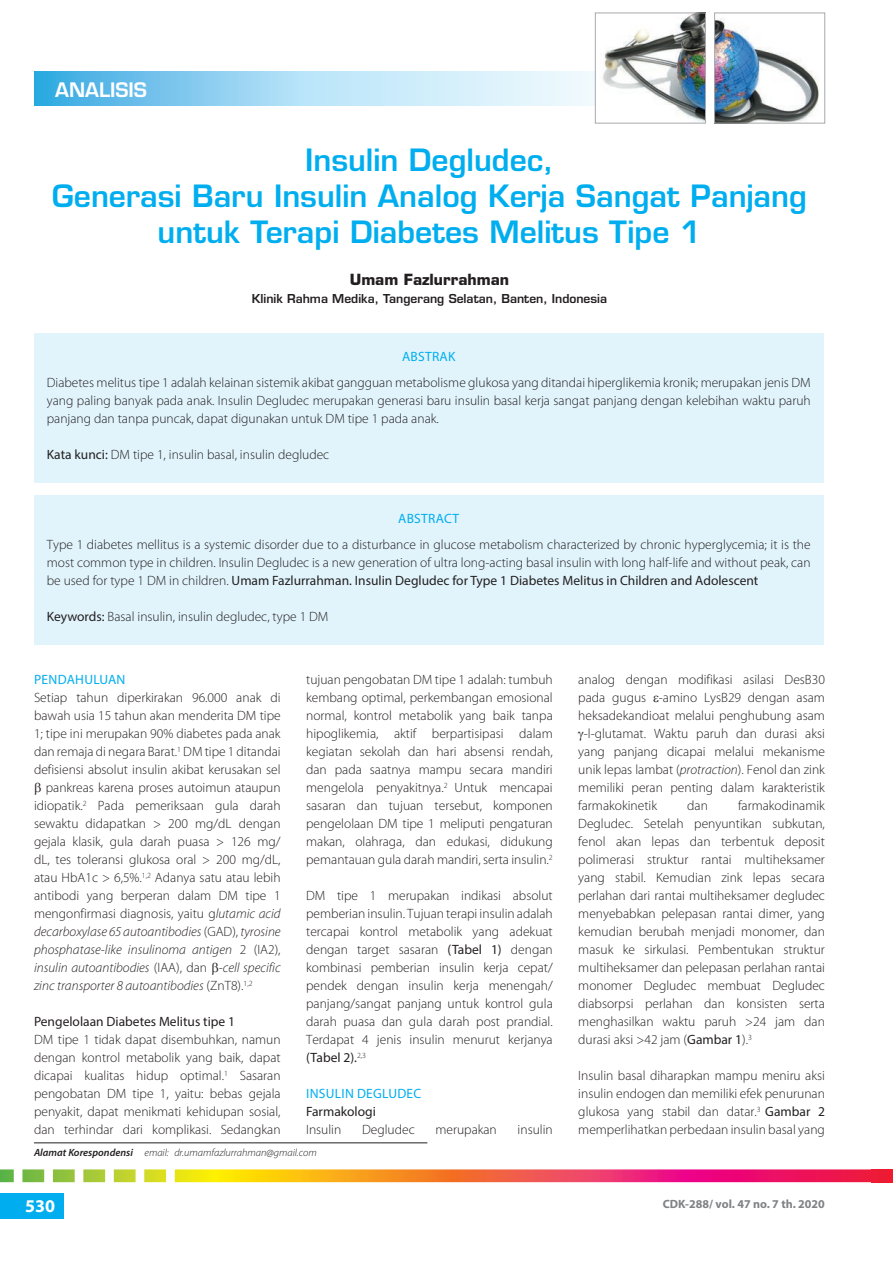
<style>
.page{position:relative;width:893px;height:1263px;background:#fff}
.page>*{position:absolute;margin:0;border:0;box-sizing:border-box;transform-origin:0 0}
.t1{font:600 30px/36px "Eurostile LT Std";color:#00aeef;text-align:center}
.t2{font:600 19.5px "Eurostile LT Std";color:#fff}
.t3{font:700 18px "Myriad Pro";color:#fff}
.t4{font:700 15px "Eurostile LT Std";color:#231f20}
.t5{font:300 13.5px/18px "Myriad Pro";color:#231f20;text-align:justify}
.t6{font:italic 300 13.5px "Myriad Pro";color:#231f20}
.t7{font:13.5px "Myriad Pro";color:#231f20}
.t8{font:13.5px "Myriad Pro";letter-spacing:.02em;color:#00aeef}
.t9{font:600 12px "Eurostile LT Std";color:#231f20}
.t10{font:700 12px "Myriad Pro";color:#808285}
.t11{font:italic 300 10.5px "Myriad Pro";color:#231f20}
.s1{font-weight:400}
.s2{font-style:italic}
.s3{font-style:normal}
.s4{font-weight:600}
</style>
<div class="page">
<svg style="left:34px;top:71px;width:561px;height:35px;background:#a7dbf4"></svg>
<img style="left:603px;top:15px;width:101px;height:106px">
<div style="left:595px;top:13px;width:111px;height:110px;border:1px solid #a8a9ad"></div>
<img style="left:716px;top:18px;width:103px;height:103px">
<div style="left:714px;top:13px;width:111px;height:110px;border:1px solid #a8a9ad"></div>
<div style="left:0;top:1193px;width:64px;height:25px;background:#00aeef"></div>
<svg style="left:0;top:1169px;width:893px;height:13px;background:#e87d50"></svg>
<hr style="left:34px;top:1142px;width:393px;height:1px;background:#231f20">
<div style="left:34px;top:333px;width:789px;height:150px;background:#e1f4fc"></div>
<div style="left:34px;top:496px;width:789px;height:149px;background:#e1f4fc"></div>
<h2 class="t2" style="left:55px;top:78px;width:93px">ANALISIS</h2>
<h1 class="t1" style="left:52px;top:142px;width:756px">Insulin Degludec,<br>Generasi Baru Insulin Analog Kerja Sangat Panjang untuk Terapi Diabetes Melitus Tipe 1</h1>
<p class="t4" style="left:350px;top:270px;width:161px">Umam Fazlurrahman</p>
<p class="t9" style="left:252px;top:291px;width:357px">Klinik Rahma Medika, Tangerang Selatan, Banten, Indonesia</p>
<p class="t8" style="left:402px;top:348px;width:55px">ABSTRAK</p>
<p class="t5" style="left:47px;top:374px;width:765px">Diabetes melitus tipe 1 adalah kelainan sistemik akibat gangguan metabolisme glukosa yang ditandai hiperglikemia kronik; merupakan jenis DM yang paling banyak pada anak. Insulin Degludec merupakan generasi baru insulin basal kerja sangat panjang dengan kelebihan waktu paruh panjang dan tanpa puncak, dapat digunakan untuk DM tipe 1 pada anak.</p>
<p class="t5" style="left:47px;top:446px;width:284px"><span class="s1">Kata kunci:</span> DM tipe 1, insulin basal, insulin degludec</p>
<p class="t8" style="left:398px;top:510px;width:63px">ABSTRACT</p>
<p class="t5" style="left:47px;top:536px;width:765px">Type 1 diabetes mellitus is a systemic disorder due to a disturbance in glucose metabolism characterized by chronic hyperglycemia; it is the most common type in children. Insulin Degludec is a new generation of ultra long-acting basal insulin with long half-life and without peak, can be used for type 1 DM in children. <span class="s1">Umam Fazlurrahman. Insulin Degludec for Type 1 Diabetes Melitus in Children and Adolescent</span></p>
<p class="t5" style="left:47px;top:608px;width:283px"><span class="s1">Keywords:</span> Basal insulin, insulin degludec, type 1 DM</p>
<p class="t8" style="left:34px;top:671px;width:93px">PENDAHULUAN</p>
<p class="t5" style="left:34px;top:689px;width:248px">Setiap tahun diperkirakan 96.000 anak di</p>
<p class="t5" style="left:34px;top:707px;width:248px">bawah usia 15 tahun akan menderita DM tipe</p>
<p class="t5" style="left:34px;top:725px;width:248px">1; tipe ini merupakan 90% diabetes pada anak</p>
<p class="t5" style="left:34px;top:743px;width:248px">dan remaja di negara Barat.<sup>1</sup> DM tipe 1 ditandai</p>
<p class="t5" style="left:34px;top:761px;width:248px">defisiensi absolut insulin akibat kerusakan sel</p>
<p class="t5" style="left:46px;top:779px;width:236px">pankreas karena proses autoimun ataupun</p>
<p class="t5" style="left:34px;top:797px;width:248px">idiopatik.<sup>2</sup> Pada pemeriksaan gula darah</p>
<p class="t5" style="left:34px;top:815px;width:248px">sewaktu didapatkan &gt; 200 mg/dL dengan</p>
<p class="t5" style="left:34px;top:833px;width:248px">gejala klasik, gula darah puasa &gt; 126 mg/</p>
<p class="t5" style="left:34px;top:851px;width:248px">dL, tes toleransi glukosa oral &gt; 200 mg/dL,</p>
<p class="t5" style="left:34px;top:869px;width:248px">atau HbA1c &gt; 6,5%.<sup>1,2</sup> Adanya satu atau lebih</p>
<p class="t5" style="left:34px;top:887px;width:248px">antibodi yang berperan dalam DM tipe 1</p>
<p class="t5" style="left:34px;top:905px;width:248px">mengonfirmasi diagnosis, yaitu g<span class="s2">lutamic acid</span></p>
<p class="t6" style="left:34px;top:923px;width:248px">decarboxylase 65 autoantibodies <span class="s3">(GAD),</span> tyrosine</p>
<p class="t6" style="left:34px;top:941px;width:248px">phosphatase-like insulinoma antigen <span class="s3">2 (IA2),</span></p>
<p class="t6" style="left:34px;top:959px;width:248px">insulin autoantibodies <span class="s3">(IAA), dan</span> -cell specific</p>
<p class="t6" style="left:34px;top:977px;width:220px">zinc transporter 8 autoantibodies <span class="s3">(ZnT8).</span><sup>1,2</sup></p>
<p class="t7" style="left:34px;top:1013px;width:203px">Pengelolaan Diabetes Melitus tipe 1</p>
<p class="t5" style="left:34px;top:1031px;width:248px">DM tipe 1 tidak dapat disembuhkan, namun dengan kontrol metabolik yang baik, dapat dicapai kualitas hidup optimal.<sup>1</sup> Sasaran pengobatan DM tipe 1, yaitu: bebas gejala penyakit, dapat menikmati kehidupan sosial, dan terhindar dari komplikasi. Sedangkan</p>
<p class="t5" style="left:306px;top:671px;width:248px">tujuan pengobatan DM tipe 1 adalah: tumbuh kembang optimal, perkembangan emosional normal, kontrol metabolik yang baik tanpa hipoglikemia, aktif berpartisipasi dalam kegiatan sekolah dan hari absensi rendah, dan pada saatnya mampu secara mandiri mengelola penyakitnya.<sup>2</sup> Untuk mencapai sasaran dan tujuan tersebut, komponen pengelolaan DM tipe 1 meliputi pengaturan makan, olahraga, dan edukasi, didukung pemantauan gula darah mandiri, serta insulin.<sup>2</sup></p>
<p class="t5" style="left:306px;top:887px;width:248px">DM tipe 1 merupakan indikasi absolut pemberian insulin. Tujuan terapi insulin adalah tercapai kontrol metabolik yang adekuat dengan target sasaran <span class="s1">(Tabel 1)</span> dengan kombinasi pemberian insulin kerja cepat/ pendek dengan insulin kerja menengah/ panjang/sangat panjang untuk kontrol gula darah puasa dan gula darah post prandial.<br>Terdapat 4 jenis insulin menurut kerjanya <span class="s1">(Tabel 2).</span><sup>2,3</sup></p>
<p class="t8" style="left:306px;top:1085px;width:117px">INSULIN DEGLUDEC</p>
<p class="t7" style="left:306px;top:1103px;width:71px">Farmakologi</p>
<p class="t5" style="left:306px;top:1121px;width:37px">Insulin</p>
<p class="t5" style="left:362px;top:1121px;width:54px">Degludec</p>
<p class="t5" style="left:435px;top:1121px;width:63px">merupakan</p>
<p class="t5" style="left:518px;top:1121px;width:37px">insulin</p>
<p class="t11" style="left:34px;top:1146px;width:284px"><span class="s4">Alamat Korespondensi</span> email: dr.umamfazlurrahman@gmail.com</p>
<p class="t5" style="left:578px;top:671px;width:248px">analog dengan modifikasi asilasi DesB30</p>
<p class="t5" style="left:578px;top:689px;width:248px">pada gugus -amino LysB29 dengan asam</p>
<p class="t5" style="left:578px;top:707px;width:248px">heksadekandioat melalui penghubung asam</p>
<p class="t5" style="left:584px;top:725px;width:243px">-l-glutamat. Waktu paruh dan durasi aksi</p>
<p class="t5" style="left:578px;top:743px;width:248px">yang panjang dicapai melalui mekanisme</p>
<p class="t5" style="left:578px;top:761px;width:248px">unik lepas lambat (<span class="s2">protraction</span>). Fenol dan zink</p>
<p class="t5" style="left:578px;top:779px;width:248px">memiliki peran penting dalam karakteristik</p>
<p class="t5" style="left:578px;top:797px;width:80px">farmakokinetik</p>
<p class="t5" style="left:687px;top:797px;width:22px">dan</p>
<p class="t5" style="left:578px;top:797px;width:248px;text-indent:160px">farmakodinamik Degludec. Setelah penyuntikan subkutan, fenol akan lepas dan terbentuk deposit polimerasi struktur rantai multiheksamer yang stabil. Kemudian zink lepas secara perlahan dari rantai multiheksamer degludec menyebabkan pelepasan rantai dimer, yang kemudian berubah menjadi monomer, dan masuk ke sirkulasi. Pembentukan struktur multiheksamer dan pelepasan perlahan rantai monomer Degludec membuat Degludec diabsorpsi perlahan dan konsisten serta menghasilkan waktu paruh &gt;24 jam dan durasi aksi &gt;42 jam (<span class="s1">Gambar 1</span>).<sup>3</sup></p>
<p class="t5" style="left:578px;top:1067px;width:248px">Insulin basal diharapkan mampu meniru aksi insulin endogen dan memiliki efek penurunan glukosa yang stabil dan datar.<sup>3</sup> <span class="s1">Gambar 2 </span>memperlihatkan perbedaan insulin basal yang</p>
<h3 class="t3" style="left:25px;top:1194px;width:31px">530</h3>
<p class="t10" style="left:663px;top:1196px;width:164px">CDK-288/ vol. 47 no. 7 th. 2020</p>
</div>
